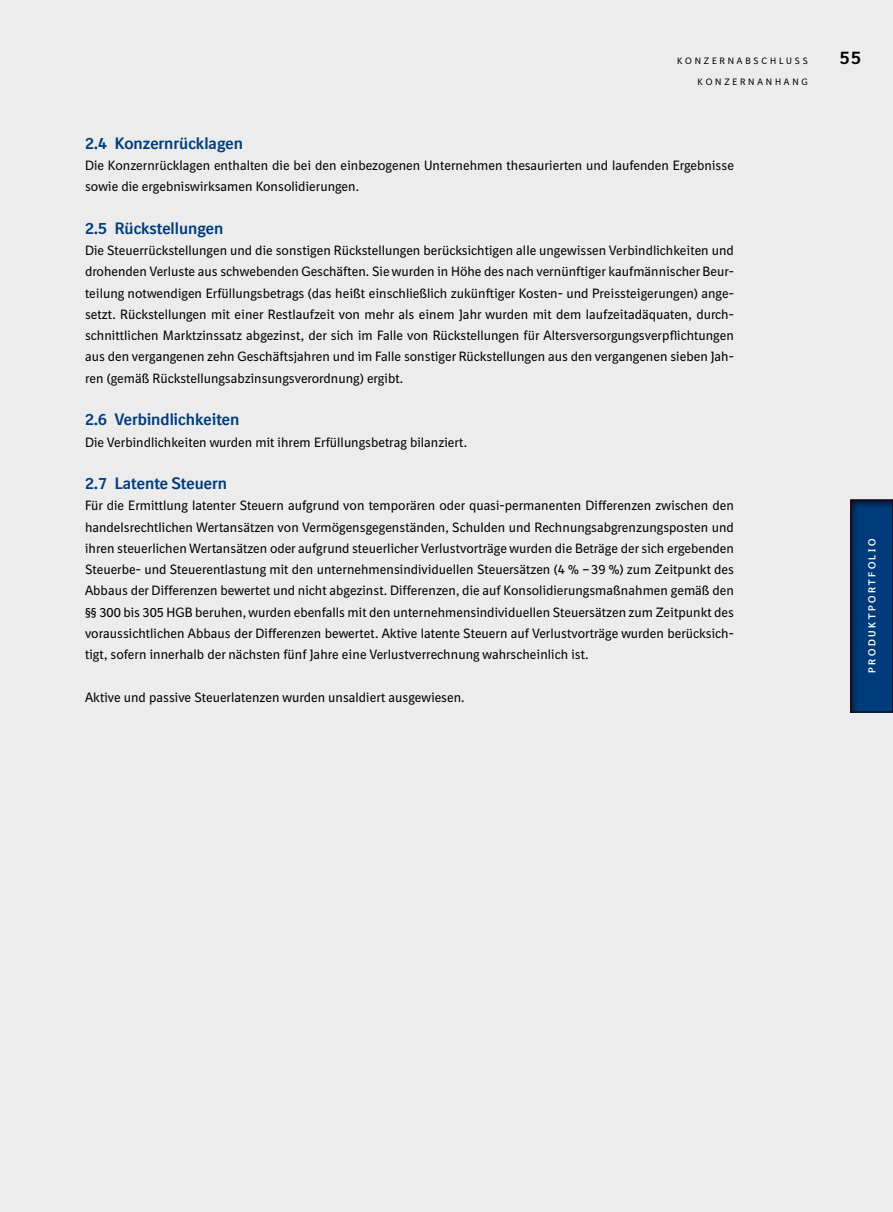
<style>
.page{position:relative;width:893px;height:1212px;background:#ececed}
.page>*{position:absolute;margin:0;border:0;box-sizing:border-box;transform-origin:0 0}
.t1{font:700 18px "BI Sans NEXT";color:#000}
.t2{font:700 16.2px "BI Sans NEXT";color:#003c7c}
.t3{font:13.2px/21.3px "BI Sans NEXT";color:#000;text-align:justify}
.t4{font:700 9.75px "BI Sans NEXT";letter-spacing:.26em;color:#fff}
.t5{font:9px "BI Sans NEXT";letter-spacing:.31em;color:#000}
</style>
<div class="page">
<div style="left:850px;top:499px;width:43px;height:214px;background:#000;opacity:.8"></div>
<p class="t5" style="left:677px;top:55px;width:132px">KONZERNABSCHLUSS</p>
<p class="t5" style="left:698px;top:77px;width:112px">KONZERNANHANG</p>
<p class="t2" style="left:85px;top:134px;width:160px">2.4 Konzernrücklagen</p>
<p class="t3" style="left:85px;top:155px;width:650px">Die Konzernrücklagen enthalten die bei den einbezogenen Unternehmen thesaurierten und laufenden Ergebnisse sowie die ergebniswirksamen Konsolidierungen.</p>
<p class="t2" style="left:85px;top:219px;width:140px">2.5 Rückstellungen</p>
<p class="t3" style="left:85px;top:240px;width:650px">Die Steuerrückstellungen und die sonstigen Rückstellungen berücksichtigen alle ungewissen Verbindlichkeiten und drohenden Verluste aus schwebenden Geschäften. Sie wurden in Höhe des nach vernünftiger kaufmännischer Beur&shy;teilung notwendigen Erfüllungsbetrags (das heißt einschließlich zukünftiger Kosten- und Preissteigerungen) ange&shy;setzt. Rückstellungen mit einer Restlaufzeit von mehr als einem Jahr wurden mit dem laufzeitadäquaten, durch&shy;schnittlichen Marktzinssatz abgezinst, der sich im Falle von Rückstellungen für Altersversorgungsverpflichtungen aus den vergangenen zehn Geschäftsjahren und im Falle sonstiger Rückstellungen aus den vergangenen sieben Jah&shy;ren (gemäß Rückstellungsabzinsungsverordnung) ergibt.</p>
<p class="t2" style="left:85px;top:410px;width:156px">2.6 Verbindlichkeiten</p>
<p class="t3" style="left:85px;top:431px;width:384px">Die Verbindlichkeiten wurden mit ihrem Erfüllungsbetrag bilanziert.</p>
<p class="t2" style="left:85px;top:474px;width:143px">2.7 Latente Steuern</p>
<p class="t3" style="left:85px;top:495px;width:650px">Für die Ermittlung latenter Steuern aufgrund von temporären oder quasi-permanenten Differenzen zwischen den handelsrechtlichen Wertansätzen von Vermögensgegenständen, Schulden und Rechnungsabgrenzungsposten und ihren steuerlichen Wertansätzen oder aufgrund steuerlicher Verlustvorträge wurden die Beträge der sich ergebenden Steuerbe- und Steuerentlastung mit den unternehmensindividuellen Steuersätzen (4 % –39 %) zum Zeitpunkt des Abbaus der Differenzen bewertet und nicht abgezinst. Differenzen, die auf Konsolidierungsmaßnahmen gemäß den §§ 300 bis 305 HGB beruhen, wurden ebenfalls mit den unternehmensindividuellen Steuersätzen zum Zeitpunkt des voraussichtlichen Abbaus der Differenzen bewertet. Aktive latente Steuern auf Verlustvorträge wurden berücksich&shy;tigt, sofern innerhalb der nächsten fünf Jahre eine Verlustverrechnung wahrscheinlich ist.</p>
<p class="t3" style="left:85px;top:686px;width:381px">Aktive und passive Steuerlatenzen wurden unsaldiert ausgewiesen.</p>
<h1 class="t1" style="left:840px;top:47px;width:23px">55</h1>
<p class="t4" style="left:866px;top:673px;width:135px;rotate:-90deg">PRODUKTPORTFOLIO</p>
</div>
